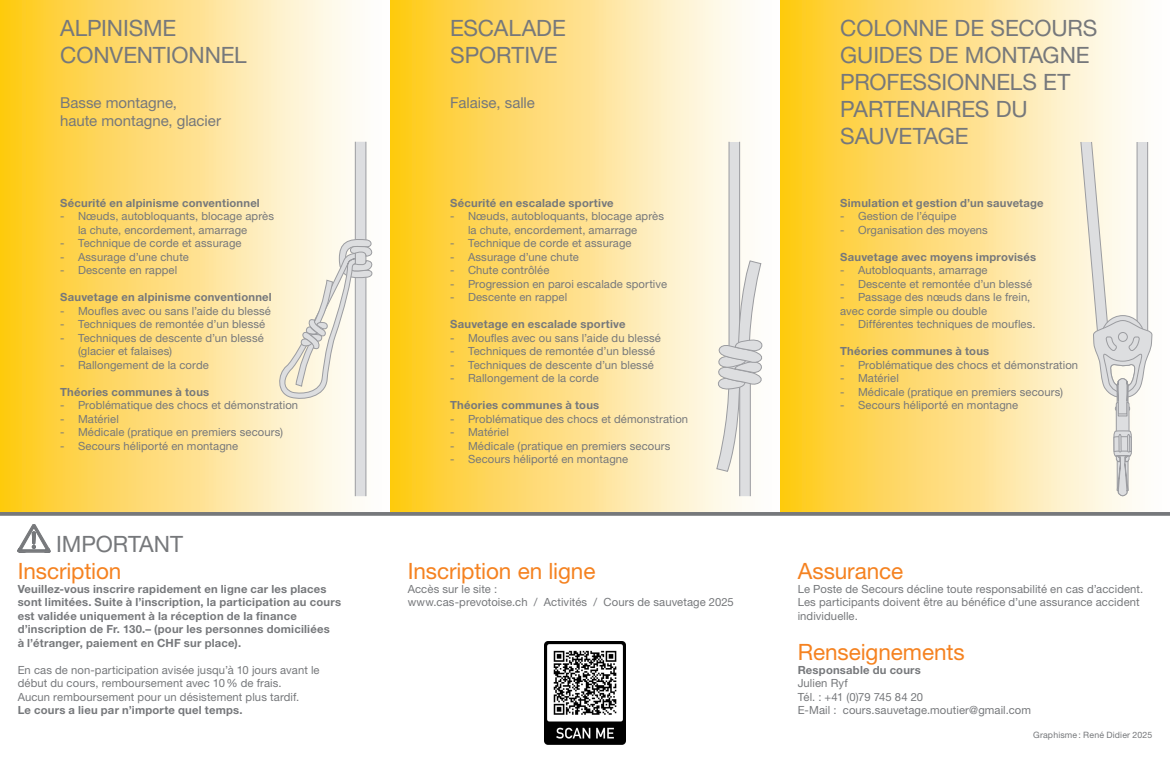
<style>
.page{position:relative;width:1170px;height:762px;background:#fff}
.page>*{position:absolute;margin:0;border:0;box-sizing:border-box;transform-origin:0 0}
.t1{font:22.5px/27px "Helvetica Neue";letter-spacing:-.005em;color:#76787b}
.t2{font:22.5px "Helvetica Neue";letter-spacing:-.005em;color:#f58220}
.t3{font:15px/18px "Helvetica Neue";letter-spacing:-.005em;color:#76787b}
.t4{font:11.25px/13.5px "Helvetica Neue";letter-spacing:.01em;color:#76787b}
.t5{font:700 11.25px/13.5px "Helvetica Neue";letter-spacing:.02em;color:#76787b}
.t6{font:8.75px "Helvetica Neue";letter-spacing:.02em;color:#76787b}
</style>
<div class="page">
<div style="left:0;top:0;width:400px;height:514px;background:linear-gradient(to right,#ffc81a,#fdffff)"></div>
<div style="left:355px;top:142px;width:11px;height:354px;background:#dddee0"></div>
<hr style="left:365px;top:142px;width:1px;height:354px;background:#9b9ca0">
<hr style="left:355px;top:142px;width:1px;height:354px;background:#9b9ca0">
<svg style="left:279px;top:238px;width:93px;height:163px"></svg>
<div style="left:390px;top:0;width:400px;height:514px;background:linear-gradient(to right,#ffc819,#feffff)"></div>
<div style="left:739px;top:357px;width:11px;height:139px;background:#dddee0"></div>
<div style="left:739px;top:357px;width:11px;height:139px;border:1px solid #9b9ca0"></div>
<div style="left:729px;top:142px;width:10px;height:236px;background:#dddee0"></div>
<div style="left:728px;top:142px;width:11px;height:237px;border:1px solid #9b9ca0"></div>
<svg style="left:716px;top:261px;width:46px;height:211px"></svg>
<svg style="left:780px;top:0;width:373px;height:512px;background:#fedd78"></svg>
<svg style="left:1080px;top:0;width:72px;height:512px"></svg>
<svg style="left:0;top:512px;width:1169px;height:4px;background:#7e7f82"></svg>
<svg style="left:18px;top:524px;width:32px;height:28px"></svg>
<img style="left:544px;top:641px;width:81px;height:103px">
<h1 class="t1" style="left:60px;top:14px;width:188px">ALPINISME<br>CONVENTIONNEL</h1>
<h2 class="t3" style="left:60px;top:93px;width:162px">Basse montagne,<br>haute montagne, glacier</h2>
<p class="t5" style="left:60px;top:196px;width:201px">Sécurité en alpinisme conventionnel</p>
<p class="t4" style="left:78px;top:209px;width:197px;text-indent:-18px">- Nœuds, autobloquants, blocage après la chute, encordement, amarrage</p>
<p class="t4" style="left:60px;top:236px;width:183px">- Technique de corde et assurage</p>
<p class="t4" style="left:60px;top:250px;width:130px">- Assurage d’une chute</p>
<p class="t4" style="left:60px;top:263px;width:118px">- Descente en rappel</p>
<p class="t5" style="left:60px;top:290px;width:213px">Sauvetage en alpinisme conventionnel</p>
<p class="t4" style="left:60px;top:304px;width:212px">- Moufles avec ou sans l’aide du blessé</p>
<p class="t4" style="left:60px;top:317px;width:206px">- Techniques de remontée d’un blessé</p>
<p class="t4" style="left:78px;top:331px;width:187px;text-indent:-18px">- Techniques de descente d’un blessé (glacier et falaises)</p>
<p class="t4" style="left:60px;top:358px;width:150px">- Rallongement de la corde</p>
<p class="t5" style="left:60px;top:385px;width:150px">Théories communes à tous</p>
<p class="t4" style="left:60px;top:398px;width:239px">- Problématique des chocs et démonstration</p>
<p class="t4" style="left:60px;top:412px;width:60px">- Matériel</p>
<p class="t4" style="left:60px;top:425px;width:224px">- Médicale (pratique en premiers secours)</p>
<p class="t4" style="left:60px;top:439px;width:179px">- Secours héliporté en montagne</p>
<h1 class="t1" style="left:56px;top:530px;width:128px">IMPORTANT</h1>
<h1 class="t2" style="left:18px;top:558px;width:105px">Inscription</h1>
<p class="t5" style="left:18px;top:582px;width:325px">Veuillez-vous inscrire rapidement en ligne car les places sont limitées. Suite à l’inscription, la participation au cours est validée uniquement à la réception de la finance d’inscription de Fr. 130.– (pour les personnes domiciliées<br>à l’étranger, paiement en CHF sur place).</p>
<p class="t4" style="left:18px;top:663px;width:303px">En cas de non-participation avisée jusqu’à 10 jours avant le début du cours, remboursement avec 10% de frais.<br>Aucun remboursement pour un désistement plus tardif.</p>
<p class="t5" style="left:18px;top:703px;width:226px">Le cours a lieu par n’importe quel temps.</p>
<h1 class="t1" style="left:450px;top:14px;width:117px">ESCALADE<br>SPORTIVE</h1>
<h2 class="t3" style="left:450px;top:93px;width:86px">Falaise, salle</h2>
<h1 class="t1" style="left:840px;top:14px;width:259px">COLONNE DE SECOURS<br>GUIDES DE MONTAGNE<br>PROFESSIONNELS ET<br>PARTENAIRES DU<br>SAUVETAGE</h1>
<p class="t5" style="left:450px;top:196px;width:165px">Sécurité en escalade sportive</p>
<p class="t4" style="left:468px;top:209px;width:197px;text-indent:-18px">- Nœuds, autobloquants, blocage après la chute, encordement, amarrage</p>
<p class="t4" style="left:450px;top:236px;width:183px">- Technique de corde et assurage</p>
<p class="t4" style="left:450px;top:250px;width:130px">- Assurage d’une chute</p>
<p class="t4" style="left:450px;top:263px;width:101px">- Chute contrôlée</p>
<p class="t4" style="left:450px;top:277px;width:218px">- Progression en paroi escalade sportive</p>
<p class="t4" style="left:450px;top:290px;width:118px">- Descente en rappel</p>
<p class="t5" style="left:450px;top:317px;width:177px">Sauvetage en escalade sportive</p>
<p class="t4" style="left:450px;top:331px;width:212px">- Moufles avec ou sans l’aide du blessé</p>
<p class="t4" style="left:450px;top:344px;width:206px">- Techniques de remontée d’un blessé</p>
<p class="t4" style="left:450px;top:358px;width:205px">- Techniques de descente d’un blessé</p>
<p class="t4" style="left:450px;top:371px;width:150px">- Rallongement de la corde</p>
<p class="t5" style="left:450px;top:398px;width:150px">Théories communes à tous</p>
<p class="t4" style="left:450px;top:412px;width:239px">- Problématique des chocs et démonstration</p>
<p class="t4" style="left:450px;top:425px;width:60px">- Matériel</p>
<p class="t4" style="left:450px;top:439px;width:222px">- Médicale (pratique en premiers secours</p>
<p class="t4" style="left:450px;top:452px;width:179px">- Secours héliporté en montagne</p>
<p class="t5" style="left:840px;top:195px;width:205px">Simulation et gestion d’un sauvetage</p>
<p class="t4" style="left:840px;top:209px;width:118px">- Gestion de l’équipe</p>
<p class="t4" style="left:840px;top:223px;width:149px">- Organisation des moyens</p>
<p class="t5" style="left:840px;top:249px;width:197px">Sauvetage avec moyens improvisés</p>
<p class="t4" style="left:840px;top:263px;width:149px">- Autobloquants, amarrage</p>
<p class="t4" style="left:840px;top:277px;width:193px">- Descente et remontée d’un blessé</p>
<p class="t4" style="left:840px;top:290px;width:192px">- Passage des nœuds dans le frein, avec corde simple ou double</p>
<p class="t4" style="left:840px;top:317px;width:197px">- Différentes techniques de moufles.</p>
<p class="t5" style="left:840px;top:344px;width:150px">Théories communes à tous</p>
<p class="t4" style="left:840px;top:358px;width:239px">- Problématique des chocs et démonstration</p>
<p class="t4" style="left:840px;top:371px;width:60px">- Matériel</p>
<p class="t4" style="left:840px;top:385px;width:224px">- Médicale (pratique en premiers secours)</p>
<p class="t4" style="left:840px;top:398px;width:179px">- Secours héliporté en montagne</p>
<h1 class="t2" style="left:407px;top:558px;width:189px">Inscription en ligne</h1>
<p class="t4" style="left:407px;top:582px;width:327px">Accès sur le site :<br>www.cas-prevotoise.ch / Activités / Cours de sauvetage 2025</p>
<h1 class="t2" style="left:797px;top:558px;width:107px">Assurance</h1>
<p class="t4" style="left:797px;top:582px;width:347px">Le Poste de Secours décline toute responsabilité en cas d’accident.<br>Les participants doivent être au bénéfice d’une assurance accident individuelle.</p>
<h1 class="t2" style="left:797px;top:639px;width:168px">Renseignements</h1>
<p class="t5" style="left:797px;top:663px;width:125px">Responsable du cours</p>
<p class="t4" style="left:797px;top:676px;width:235px">Julien Ryf<br>Tél. : +41 (0)79 745 84 20<br>E-Mail : cours.sauvetage.moutier@gmail.com</p>
<p class="t6" style="left:1033px;top:730px;width:121px">Graphisme: René Didier 2025</p>
</div>
